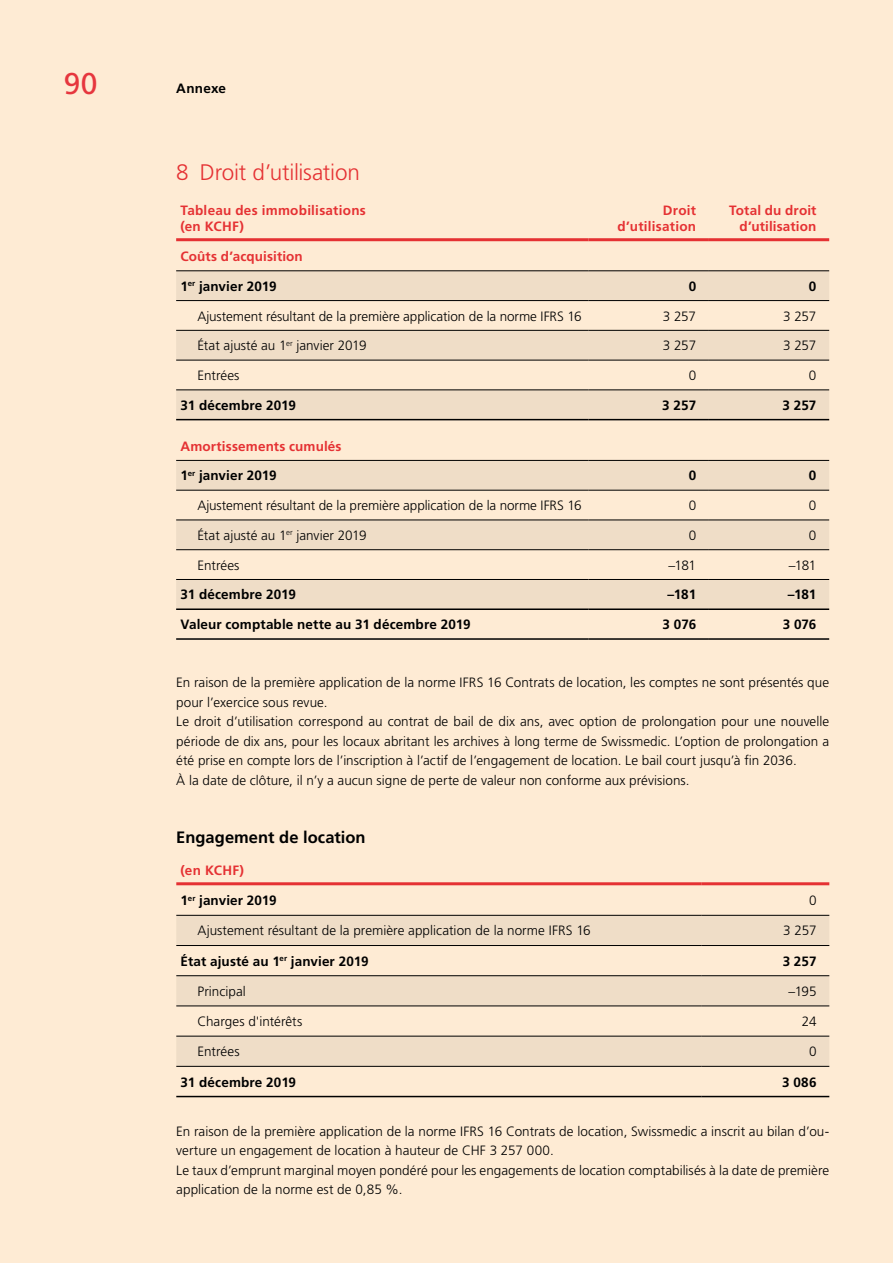
<style>
.page{position:relative;width:893px;height:1263px;background:#feebd4}
.page>*{position:absolute;margin:0;border:0;box-sizing:border-box;transform-origin:0 0}
.t1{font:30px "Frutiger LT Std";color:#e6363e}
.t2{font:300 22.5px "Frutiger LT Std";letter-spacing:-.01em;color:#e6363e}
.t3{font:700 16.5px "Frutiger LT Std";letter-spacing:.005em;color:#000}
.t4{font:300 13.5px/19.5px "Frutiger LT Std";color:#000}
.t5{font:700 13.5px "Frutiger LT Std";letter-spacing:.01em;color:#000}
.t6{font:700 13.5px/16.5px "Frutiger LT Std";letter-spacing:.015em;color:#e6363e;text-align:right}
</style>
<div class="page">
<svg style="left:176px;top:241px;width:653px;height:30px"></svg>
<svg style="left:176px;top:272px;width:653px;height:147px;fill:#efddc7"></svg>
<hr style="left:176px;top:238px;width:413px;height:3px;background:#e6363e">
<hr style="left:589px;top:238px;width:120px;height:3px;background:#e6363e">
<hr style="left:709px;top:238px;width:120px;height:3px;background:#e6363e">
<hr style="left:176px;top:419px;width:413px;height:1px;background:#000">
<hr style="left:589px;top:419px;width:120px;height:1px;background:#000">
<hr style="left:709px;top:419px;width:120px;height:1px;background:#000">
<hr style="left:176px;top:271px;width:413px;height:1px;background:#000">
<hr style="left:589px;top:271px;width:120px;height:1px;background:#000">
<hr style="left:709px;top:271px;width:120px;height:1px;background:#000">
<hr style="left:176px;top:300px;width:413px;height:1px;background:#000">
<hr style="left:589px;top:300px;width:120px;height:1px;background:#000">
<hr style="left:709px;top:300px;width:120px;height:1px;background:#000">
<hr style="left:176px;top:330px;width:413px;height:1px;background:#000">
<hr style="left:589px;top:330px;width:120px;height:1px;background:#000">
<hr style="left:709px;top:330px;width:120px;height:1px;background:#000">
<hr style="left:176px;top:360px;width:413px;height:1px;background:#000">
<hr style="left:589px;top:360px;width:120px;height:1px;background:#000">
<hr style="left:709px;top:360px;width:120px;height:1px;background:#000">
<hr style="left:176px;top:390px;width:413px;height:1px;background:#000">
<hr style="left:589px;top:390px;width:120px;height:1px;background:#000">
<hr style="left:709px;top:390px;width:120px;height:1px;background:#000">
<svg style="left:176px;top:459px;width:653px;height:1px"></svg>
<svg style="left:176px;top:461px;width:653px;height:147px;fill:#efddc7"></svg>
<hr style="left:176px;top:608px;width:413px;height:2px;background:#000">
<hr style="left:589px;top:608px;width:120px;height:2px;background:#000">
<hr style="left:709px;top:608px;width:120px;height:2px;background:#000">
<hr style="left:176px;top:638px;width:413px;height:2px;background:#000">
<hr style="left:589px;top:638px;width:120px;height:2px;background:#000">
<hr style="left:709px;top:638px;width:120px;height:2px;background:#000">
<hr style="left:176px;top:460px;width:413px;height:1px;background:#000">
<hr style="left:589px;top:460px;width:120px;height:1px;background:#000">
<hr style="left:709px;top:460px;width:120px;height:1px;background:#000">
<hr style="left:176px;top:490px;width:413px;height:1px;background:#000">
<hr style="left:589px;top:490px;width:120px;height:1px;background:#000">
<hr style="left:709px;top:490px;width:120px;height:1px;background:#000">
<hr style="left:176px;top:520px;width:413px;height:1px;background:#000">
<hr style="left:589px;top:520px;width:120px;height:1px;background:#000">
<hr style="left:709px;top:520px;width:120px;height:1px;background:#000">
<hr style="left:176px;top:549px;width:413px;height:1px;background:#000">
<hr style="left:589px;top:549px;width:120px;height:1px;background:#000">
<hr style="left:709px;top:549px;width:120px;height:1px;background:#000">
<hr style="left:176px;top:579px;width:413px;height:1px;background:#000">
<hr style="left:589px;top:579px;width:120px;height:1px;background:#000">
<hr style="left:709px;top:579px;width:120px;height:1px;background:#000">
<svg style="left:176px;top:885px;width:653px;height:211px"></svg>
<svg style="left:176px;top:916px;width:653px;height:150px;fill:#efddc7"></svg>
<hr style="left:176px;top:882px;width:526px;height:3px;background:#e6363e">
<hr style="left:702px;top:882px;width:127px;height:3px;background:#e6363e">
<hr style="left:176px;top:1096px;width:526px;height:1px;background:#000">
<hr style="left:702px;top:1096px;width:127px;height:1px;background:#000">
<hr style="left:176px;top:915px;width:526px;height:1px;background:#000">
<hr style="left:702px;top:915px;width:127px;height:1px;background:#000">
<hr style="left:176px;top:945px;width:526px;height:1px;background:#000">
<hr style="left:702px;top:945px;width:127px;height:1px;background:#000">
<hr style="left:176px;top:975px;width:526px;height:1px;background:#000">
<hr style="left:702px;top:975px;width:127px;height:1px;background:#000">
<hr style="left:176px;top:1006px;width:526px;height:1px;background:#000">
<hr style="left:702px;top:1006px;width:127px;height:1px;background:#000">
<hr style="left:176px;top:1036px;width:526px;height:1px;background:#000">
<hr style="left:702px;top:1036px;width:127px;height:1px;background:#000">
<hr style="left:176px;top:1066px;width:526px;height:1px;background:#000">
<hr style="left:702px;top:1066px;width:127px;height:1px;background:#000">
<h1 class="t1" style="left:64px;top:66px;width:35px">90</h1>
<p class="t5" style="left:176px;top:80px;width:51px">Annexe</p>
<h2 class="t2" style="left:176px;top:160px;width:185px">8 Droit d’utilisation</h2>
<p class="t6" style="left:180px;top:202px;width:187px;text-align:left">Tableau des immobilisations (en KCHF)</p>
<p class="t6" style="left:618px;top:202px;width:80px">Droit d’utilisation</p>
<p class="t6" style="left:729px;top:202px;width:89px">Total du droit d’utilisation</p>
<p class="t6" style="left:180px;top:248px;width:124px">Coûts d’acquisition</p>
<p class="t5" style="left:180px;top:278px;width:98px">1<sup>er</sup> janvier 2019</p>
<p class="t5" style="left:689px;top:278px;width:9px">0</p>
<p class="t5" style="left:809px;top:278px;width:9px">0</p>
<p class="t4" style="left:197px;top:306px;width:386px">Ajustement résultant de la première application de la norme IFRS 16</p>
<p class="t4" style="left:663px;top:306px;width:35px">3 257</p>
<p class="t4" style="left:783px;top:306px;width:35px">3 257</p>
<p class="t4" style="left:197px;top:336px;width:171px">État ajusté au 1<sup>er</sup> janvier 2019</p>
<p class="t4" style="left:663px;top:336px;width:35px">3 257</p>
<p class="t4" style="left:783px;top:336px;width:35px">3 257</p>
<p class="t4" style="left:197px;top:366px;width:44px">Entrées</p>
<p class="t4" style="left:689px;top:366px;width:9px">0</p>
<p class="t4" style="left:809px;top:366px;width:9px">0</p>
<p class="t5" style="left:180px;top:397px;width:117px">31 décembre 2019</p>
<p class="t5" style="left:662px;top:397px;width:35px">3 257</p>
<p class="t5" style="left:783px;top:397px;width:35px">3 257</p>
<p class="t6" style="left:180px;top:438px;width:163px">Amortissements cumulés</p>
<p class="t5" style="left:180px;top:468px;width:98px">1<sup>er</sup> janvier 2019</p>
<p class="t5" style="left:689px;top:468px;width:9px">0</p>
<p class="t5" style="left:809px;top:468px;width:9px">0</p>
<p class="t4" style="left:197px;top:496px;width:386px">Ajustement résultant de la première application de la norme IFRS 16</p>
<p class="t4" style="left:689px;top:496px;width:9px">0</p>
<p class="t4" style="left:809px;top:496px;width:9px">0</p>
<p class="t4" style="left:197px;top:526px;width:171px">État ajusté au 1<sup>er</sup> janvier 2019</p>
<p class="t4" style="left:689px;top:526px;width:9px">0</p>
<p class="t4" style="left:809px;top:526px;width:9px">0</p>
<p class="t4" style="left:197px;top:555px;width:44px">Entrées</p>
<p class="t4" style="left:668px;top:555px;width:29px">–181</p>
<p class="t4" style="left:789px;top:555px;width:29px">–181</p>
<p class="t5" style="left:180px;top:587px;width:117px">31 décembre 2019</p>
<p class="t5" style="left:668px;top:587px;width:30px">–181</p>
<p class="t5" style="left:788px;top:587px;width:30px">–181</p>
<p class="t5" style="left:180px;top:617px;width:292px">Valeur comptable nette au 31 décembre 2019</p>
<p class="t5" style="left:663px;top:617px;width:35px">3 076</p>
<p class="t5" style="left:783px;top:617px;width:35px">3 076</p>
<p class="t4" style="left:176px;top:673px;width:654px">En raison de la première application de la norme IFRS 16 Contrats de location, les comptes ne sont présentés que pour l’exercice sous revue.<br>Le droit d’utilisation correspond au contrat de bail de dix ans, avec option de prolongation pour une nouvelle période de dix ans, pour les locaux abritant les archives à long terme de Swissmedic. L’option de prolongation a été prise en compte lors de l’inscription à l’actif de l’engagement de location. Le bail court jusqu’à fin 2036.<br>À la date de clôture, il n’y a aucun signe de perte de valeur non conforme aux prévisions.</p>
<p class="t3" style="left:176px;top:828px;width:191px">Engagement de location</p>
<p class="t6" style="left:181px;top:862px;width:65px">(en KCHF)</p>
<p class="t5" style="left:181px;top:893px;width:98px">1<sup>er</sup> janvier 2019</p>
<p class="t4" style="left:809px;top:891px;width:9px">0</p>
<p class="t4" style="left:198px;top:921px;width:395px">Ajustement résultant de la première application de la norme IFRS 16</p>
<p class="t4" style="left:783px;top:921px;width:35px">3 257</p>
<p class="t5" style="left:181px;top:953px;width:189px">État ajusté au 1<sup>er</sup> janvier 2019</p>
<p class="t5" style="left:783px;top:953px;width:35px">3 257</p>
<p class="t4" style="left:198px;top:982px;width:50px">Principal</p>
<p class="t4" style="left:788px;top:982px;width:30px">–195</p>
<p class="t4" style="left:198px;top:1012px;width:106px">Charges d'intérêts</p>
<p class="t4" style="left:802px;top:1012px;width:16px">24</p>
<p class="t4" style="left:198px;top:1042px;width:44px">Entrées</p>
<p class="t4" style="left:809px;top:1042px;width:9px">0</p>
<p class="t5" style="left:181px;top:1074px;width:117px">31 décembre 2019</p>
<p class="t5" style="left:782px;top:1074px;width:36px">3 086</p>
<p class="t4" style="left:176px;top:1122px;width:654px">En raison de la première application de la norme IFRS 16 Contrats de location, Swissmedic a inscrit au bilan d’ou&shy;verture un engagement de location à hauteur de CHF 3 257 000.<br>Le taux d’emprunt marginal moyen pondéré pour les engagements de location comptabilisés à la date de première application de la norme est de 0,85 %.</p>
</div>
